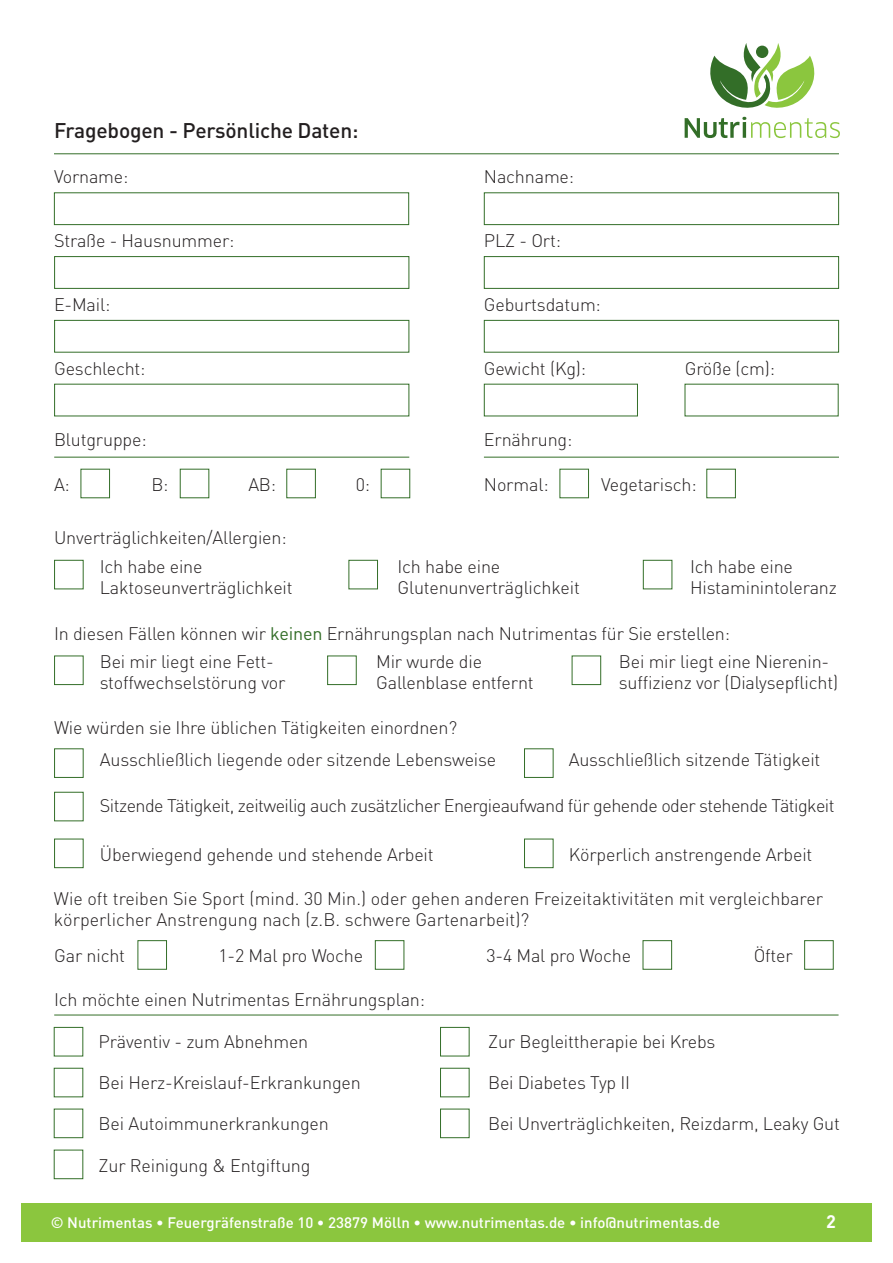
<style>
.page{position:relative;width:893px;height:1263px;background:#fff}
.page>*{position:absolute;margin:0;border:0;box-sizing:border-box;transform-origin:0 0}
.t1{font:500 21px "DIN Pro";letter-spacing:-.01em;color:#231f20}
.t2{font:300 18px/21px "DIN Pro";letter-spacing:-.01em;color:#231f20}
.t3{font:300 18px "DIN Pro";letter-spacing:-.03em;color:#231f20}
.t4{font:700 18px "DIN Pro";color:#fff}
.t5{font:500 15px "DIN Pro";color:#fff}
.s1{font-weight:400;color:#336e28}
</style>
<div class="page">
<svg style="left:685px;top:117px;width:155px;height:21px"></svg>
<svg style="left:710px;top:43px;width:105px;height:65px"></svg>
<hr style="left:54px;top:153px;width:785px;height:1px;background:#336e28">
<div style="left:21px;top:1203px;width:851px;height:39px;background:#8bc63e"></div>
<div style="left:54px;top:192px;width:355px;height:33px;background:#fff;border:1px solid #336e28"></div>
<div style="left:484px;top:192px;width:355px;height:33px;background:#fff;border:1px solid #336e28"></div>
<div style="left:54px;top:256px;width:355px;height:33px;background:#fff;border:1px solid #336e28"></div>
<div style="left:484px;top:256px;width:355px;height:33px;background:#fff;border:1px solid #336e28"></div>
<div style="left:54px;top:320px;width:355px;height:33px;background:#fff;border:1px solid #336e28"></div>
<div style="left:484px;top:320px;width:355px;height:33px;background:#fff;border:1px solid #336e28"></div>
<div style="left:286px;top:469px;width:30px;height:29px;background:#fff;border:1px solid #336e28"></div>
<div style="left:643px;top:560px;width:29px;height:29px;background:#fff;border:1px solid #336e28"></div>
<div style="left:349px;top:560px;width:29px;height:29px;background:#fff;border:1px solid #336e28"></div>
<div style="left:54px;top:560px;width:30px;height:29px;background:#fff;border:1px solid #336e28"></div>
<div style="left:572px;top:656px;width:29px;height:29px;background:#fff;border:1px solid #336e28"></div>
<div style="left:327px;top:656px;width:30px;height:29px;background:#fff;border:1px solid #336e28"></div>
<div style="left:54px;top:656px;width:30px;height:29px;background:#fff;border:1px solid #336e28"></div>
<div style="left:138px;top:940px;width:29px;height:29px;background:#fff;border:1px solid #336e28"></div>
<div style="left:375px;top:940px;width:29px;height:29px;background:#fff;border:1px solid #336e28"></div>
<div style="left:643px;top:940px;width:29px;height:29px;background:#fff;border:1px solid #336e28"></div>
<div style="left:804px;top:940px;width:30px;height:29px;background:#fff;border:1px solid #336e28"></div>
<div style="left:706px;top:469px;width:30px;height:29px;background:#fff;border:1px solid #336e28"></div>
<hr style="left:54px;top:457px;width:355px;height:1px;background:#336e28">
<div style="left:440px;top:1027px;width:29px;height:29px;background:#fff;border:1px solid #336e28"></div>
<div style="left:440px;top:1068px;width:29px;height:29px;background:#fff;border:1px solid #336e28"></div>
<div style="left:440px;top:1109px;width:29px;height:29px;background:#fff;border:1px solid #336e28"></div>
<hr style="left:54px;top:1015px;width:784px;height:1px;background:#336e28">
<hr style="left:484px;top:457px;width:355px;height:1px;background:#336e28">
<div style="left:54px;top:748px;width:30px;height:30px;background:#fff;border:1px solid #336e28"></div>
<div style="left:54px;top:839px;width:30px;height:29px;background:#fff;border:1px solid #336e28"></div>
<div style="left:54px;top:792px;width:30px;height:29px;background:#fff;border:1px solid #336e28"></div>
<div style="left:524px;top:839px;width:29px;height:29px;background:#fff;border:1px solid #336e28"></div>
<div style="left:524px;top:748px;width:29px;height:30px;background:#fff;border:1px solid #336e28"></div>
<p class="t1" style="left:54px;top:116px;width:306px">Fragebogen - Persönliche Daten:</p>
<p class="t2" style="left:54px;top:166px;width:76px">Vorname:</p>
<p class="t2" style="left:484px;top:166px;width:92px">Nachname:</p>
<p class="t2" style="left:54px;top:229px;width:182px">Straße - Hausnummer:</p>
<p class="t2" style="left:484px;top:229px;width:79px">PLZ - Ort:</p>
<p class="t2" style="left:54px;top:293px;width:58px">E-Mail:</p>
<p class="t2" style="left:484px;top:293px;width:118px">Geburtsdatum:</p>
<p class="t2" style="left:54px;top:357px;width:93px">Geschlecht:</p>
<p class="t2" style="left:484px;top:357px;width:104px">Gewicht (Kg):</p>
<p class="t2" style="left:685px;top:357px;width:92px">Größe (cm):</p>
<p class="t2" style="left:54px;top:428px;width:94px">Blutgruppe:</p>
<p class="t2" style="left:54px;top:473px;width:17px">A:</p>
<p class="t2" style="left:151px;top:473px;width:19px">B:</p>
<p class="t2" style="left:248px;top:473px;width:29px">AB:</p>
<p class="t2" style="left:356px;top:473px;width:16px">0:</p>
<p class="t2" style="left:54px;top:526px;width:234px">Unverträglichkeiten/Allergien:</p>
<p class="t2" style="left:484px;top:428px;width:90px">Ernährung:</p>
<p class="t2" style="left:484px;top:473px;width:66px">Normal:</p>
<p class="t2" style="left:601px;top:473px;width:97px">Vegetarisch:</p>
<p class="t2" style="left:100px;top:555px;width:194px">Ich habe eine<br>Laktoseunverträglichkeit</p>
<p class="t2" style="left:619px;top:618px;width:212px;line-height:28.8px;text-indent:-565px">In diesen Fällen können wir <span class="s1">keinen</span> Ernährungsplan nach Nutrimentas für Sie erstellen:<br>Bei mir liegt eine Nierenin-</p>
<p class="t2" style="left:619px;top:671px;width:221px">suffizienz vor (Dialysepflicht)</p>
<p class="t2" style="left:397px;top:555px;width:184px">Ich habe eine<br>Glutenunverträglichkeit</p>
<p class="t2" style="left:690px;top:555px;width:148px">Ich habe eine<br>Histaminintoleranz</p>
<p class="t2" style="left:100px;top:650px;width:187px">Bei mir liegt eine Fett&shy;stoffwechselstörung vor</p>
<p class="t2" style="left:376px;top:650px;width:159px">Mir wurde die<br>Gallenblase entfernt</p>
<p class="t2" style="left:100px;top:711px;width:398px;line-height:32px;text-indent:-46px">Wie würden sie Ihre üblichen Tätigkeiten einordnen?<br>Ausschließlich liegende oder sitzende Lebensweise</p>
<p class="t2" style="left:569px;top:748px;width:253px">Ausschließlich sitzende Tätigkeit</p>
<p class="t3" style="left:100px;top:794px;width:736px">Sitzende Tätigkeit, zeitweilig auch zusätzlicher Energieaufwand für gehende oder stehende Tätigkeit</p>
<p class="t2" style="left:100px;top:843px;width:335px">Überwiegend gehende und stehende Arbeit</p>
<p class="t2" style="left:569px;top:843px;width:245px">Körperlich anstrengende Arbeit</p>
<p class="t2" style="left:54px;top:887px;width:771px">Wie oft treiben Sie Sport (mind. 30 Min.) oder gehen anderen Freizeitaktivitäten mit vergleichbarer körperlicher Anstrengung nach (z.B. schwere Gartenarbeit)?</p>
<p class="t2" style="left:54px;top:944px;width:72px">Gar nicht</p>
<p class="t2" style="left:219px;top:944px;width:146px">1-2 Mal pro Woche</p>
<p class="t2" style="left:486px;top:944px;width:146px">3-4 Mal pro Woche</p>
<p class="t2" style="left:754px;top:944px;width:41px">Öfter</p>
<p class="t2" style="left:54px;top:988px;width:373px">Ich möchte einen Nutrimentas Ernährungsplan:</p>
<p class="t2" style="left:99px;top:1030px;width:211px">Präventiv - zum Abnehmen</p>
<p class="t2" style="left:488px;top:1030px;width:229px">Zur Begleittherapie bei Krebs</p>
<p class="t2" style="left:99px;top:1071px;width:264px">Bei Herz-Kreislauf-Erkrankungen</p>
<p class="t2" style="left:488px;top:1071px;width:144px">Bei Diabetes Typ II</p>
<p class="t2" style="left:99px;top:1112px;width:232px">Bei Autoimmunerkrankungen</p>
<p class="t2" style="left:488px;top:1112px;width:353px">Bei Unverträglichkeiten, Reizdarm, Leaky Gut</p>
<p class="t2" style="left:99px;top:1154px;width:213px">Zur Reinigung &amp; Entgiftung</p>
<p class="t5" style="left:51px;top:1212px;width:671px">© Nutrimentas • Feuergräfenstraße 10 • 23879 Mölln • www.nutrimentas.de • info@nutrimentas.de</p>
<p class="t4" style="left:826px;top:1209px;width:11px">2</p>
</div>
